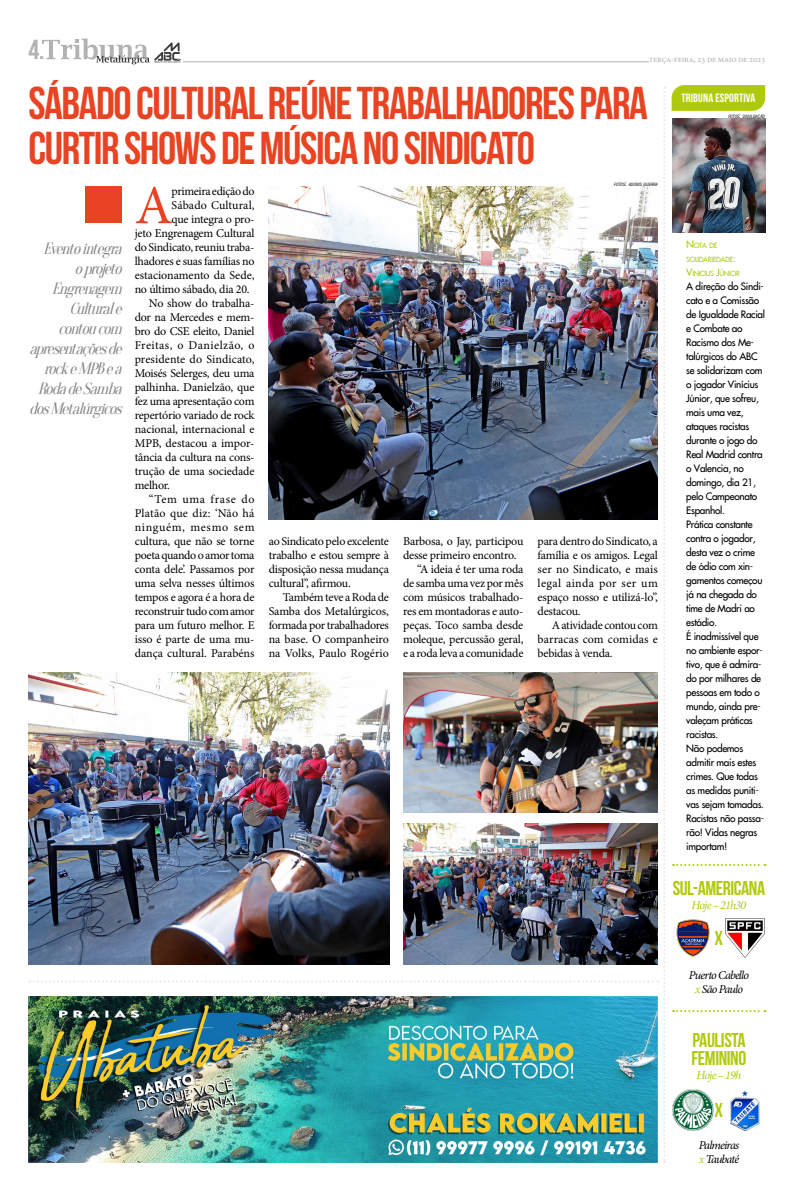
<style>
.page{position:relative;width:794px;height:1191px;background:#fff}
.page>*{position:absolute;margin:0;border:0;box-sizing:border-box;transform-origin:0 0}
.TEXTO{font:55.1px "Minion Pro";color:#e84322}
.t1{font:46px "Bebas Neue";letter-spacing:-.03em;color:#e84322}
.TEXTO-2{font:27.5px "Bebas Neue";color:#b3b2b2}
.TEXTO-3{font:20px "Bebas Neue";letter-spacing:-.02em;color:#afca0b}
.TEXTO-4{font:italic 16px/20px "Oranienbaum";color:#878787;text-align:right}
.TEXTO-5{font:12px/14px "Minion Pro";letter-spacing:-.015em;color:#000;text-align:justify}
.TEXTO-6{font:italic 12px "Minion Pro";letter-spacing:-.065em;color:#000}
.TEXTO-7{font:italic 12px "Minion Pro";letter-spacing:-.06em;color:#afca0b}
.t2{font:12px "Bebas Neue";letter-spacing:.01em;color:#fff}
.TEXTO-8{font:12px "Minion Pro";letter-spacing:.01em;color:#000}
.TEXTO-9{font:10px/14px "Futura";letter-spacing:-.03em;color:#000}
.t3{font:9px "Minion Pro";letter-spacing:-.03em;color:#b3b2b2}
.TEXTO-10{font:7px/14px "Futura";letter-spacing:-.045em;color:#afca0b}
.Texto_final_tribu{font:italic condensed 4.4px "Swiss 721 BT";color:#000}
.s1{font-size:6.2px}
.s2{font-size:10px}
.s3{color:#afca0b}
</style>
<div class="page">
<img style="left:672px;top:118px;width:93px;height:114px">
<hr style="left:183px;top:61px;width:466px;height:1px;background:#b3b2b2">
<svg style="left:42px;top:39px;width:138px;height:25px"></svg>
<svg style="left:671px;top:85px;width:94px;height:26px;background:#b2cc15"></svg>
<img style="left:29px;top:87px;width:636px;height:1075px">
<svg style="left:673px;top:864px;width:92px;height:2px"></svg>
<svg style="left:673px;top:1010px;width:92px;height:2px"></svg>
<img style="left:672px;top:1089px;width:41px;height:41px">
<img style="left:676px;top:919px;width:34px;height:38px">
<img style="left:730px;top:1089px;width:30px;height:42px">
<img style="left:725px;top:918px;width:40px;height:40px">
<p class="TEXTO-2" style="left:28px;top:34px;width:18px">4.</p>
<p class="t3" style="left:649px;top:53px;width:118px">terça-feira, 23 de maio de 2023</p>
<p class="t2" style="left:681px;top:92px;width:75px">TRIBUNA ESPORTIVA</p>
<p class="t1" style="left:28px;top:78px;width:621px">SÁBADO CULTURAL REÚNE TRABALHADORES PARA</p>
<p class="Texto_final_tribu" style="left:728px;top:113px;width:38px">FOTOS<span class="s1">:</span> DIVULGAÇÃO</p>
<p class="t1" style="left:28px;top:123px;width:508px">CURTIR SHOWS DE MÚSICA NO SINDICATO</p>
<p class="TEXTO-4" style="left:29px;top:238px;width:99px">Eventointegra oprojeto<br>Engrenagem<br>Culturale contoucom apresentaçõesde rockeMPBea<br>RodadeSamba dosMetalúrgicos</p>
<p class="TEXTO" style="left:135px;top:169px;width:40px">A</p>
<p class="TEXTO-5" style="left:172px;top:184px;width:84px">primeira edição do</p>
<p class="TEXTO-8" style="left:172px;top:197px;width:84px">Sábado Cultural,</p>
<p class="TEXTO-5" style="left:172px;top:212px;width:84px">que integra o pro-</p>
<p class="TEXTO-5" style="left:135px;top:226px;width:121px">jeto Engrenagem Cultural</p>
<p class="TEXTO-5" style="left:135px;top:240px;width:121px">do Sindicato, reuniu traba-</p>
<p class="TEXTO-5" style="left:135px;top:254px;width:121px">lhadores e suas famílias no</p>
<p class="TEXTO-5" style="left:135px;top:268px;width:121px">estacionamento da Sede,</p>
<p class="TEXTO-5" style="left:135px;top:282px;width:116px">no último sábado, dia 20.</p>
<p class="TEXTO-5" style="left:135px;top:296px;width:121px;text-indent:14px">No show do trabalha&shy;dor na Mercedes e mem&shy;bro do CSE eleito, Daniel Freitas, o Danielzão, o presidente do Sindicato, Moisés Selerges, deu uma palhinha. Danielzão, que fez uma apresentação com repertório variado de rock nacional, internacional e MPB, destacou a impor&shy;tância da cultura na cons&shy;trução de uma sociedade melhor.</p>
<p class="TEXTO-5" style="left:135px;top:492px;width:121px;text-indent:14px">“Tem uma frase do Platão que diz: ‘Não há ninguém, mesmo sem cultura, que não se torne poeta quando o amor toma conta dele’. Passamos por uma selva nesses últimos tempos e agora é a hora de reconstruir tudo com amor para um futuro melhor. E isso é parte de uma mu&shy;dança cultural. Parabéns</p>
<p class="TEXTO-5" style="left:269px;top:534px;width:122px">ao Sindicato pelo excelente trabalho e estou sempre à disposição nessa mudança cultural”, afirmou.</p>
<p class="TEXTO-5" style="left:269px;top:590px;width:122px;text-indent:14px">Também teve a Roda de Samba dos Metalúrgicos, formada por trabalhadores na base. O companheiro na Volks, Paulo Rogério</p>
<p class="Texto_final_tribu" style="left:614px;top:181px;width:45px">FOTOS<span class="s1">:</span> ADONIS GUERRA</p>
<p class="TEXTO-5" style="left:403px;top:534px;width:122px">Barbosa, o Jay, participou desse primeiro encontro.</p>
<p class="TEXTO-5" style="left:403px;top:562px;width:122px;text-indent:14px">“A ideia é ter uma roda de samba uma vez por mês com músicos trabalhado&shy;res em montadoras e auto&shy;peças. Toco samba desde moleque, percussão geral, e a roda leva a comunidade</p>
<p class="TEXTO-5" style="left:537px;top:534px;width:122px">para dentro do Sindicato, a família e os amigos. Legal ser no Sindicato, e mais legal ainda por ser um espaço nosso e utilizá-lo”, destacou.</p>
<p class="TEXTO-5" style="left:537px;top:618px;width:122px;text-indent:14px">A atividade contou com barracas com comidas e bebidas à venda.</p>
<p class="TEXTO-10" style="left:686px;top:238px;width:51px"><span class="s2">N</span>OTA DE<br>SOLIDARIEDADE<span class="s2">:</span></p>
<p class="TEXTO-10" style="left:686px;top:266px;width:55px"><span class="s2">V</span>INICIUS <span class="s2">J</span>ÚNIOR</p>
<p class="TEXTO-9" style="left:686px;top:279px;width:80px">A direção do Sindi&shy;cato e a Comissão de Igualdade Racial e Combate ao<br>Racismo dos Me&shy;talúrgicos do ABC se solidarizam com o jogador Vinícius<br>Júnior, que sofreu, mais uma vez, ataques racistas durante o jogo do<br>Real Madrid contra o Valencia, no domingo, dia 21, pelo Campeonato<br>Espanhol.</p>
<p class="TEXTO-9" style="left:686px;top:517px;width:78px">Prática constante contra o jogador, desta vez o crime de ódio com xin&shy;gamentos começou já na chegada do time de Madri ao estádio.</p>
<p class="TEXTO-9" style="left:686px;top:629px;width:78px">É inadmissível que no ambiente espor&shy;tivo, que é admira&shy;do por milhares de pessoas em todo o mundo, ainda pre&shy;valeçam práticas racistas.</p>
<p class="TEXTO-9" style="left:686px;top:741px;width:79px">Não podemos admitir mais estes crimes. Que todas as medidas puniti&shy;vas sejam tomadas.<br>Racistas não passa&shy;rão! Vidas negras importam!</p>
<p class="TEXTO-3" style="left:672px;top:876px;width:94px">SUL-AMERICANA</p>
<p class="TEXTO-7" style="left:691px;top:896px;width:56px">Hoje – 21h30</p>
<p class="TEXTO-3" style="left:714px;top:926px;width:10px">X</p>
<p class="TEXTO-6" style="left:689px;top:966px;width:62px">Puerto Cabello</p>
<p class="TEXTO-6" style="left:695px;top:980px;width:50px"><span class="s3">x</span> São Paulo</p>
<p class="TEXTO-3" style="left:692px;top:1028px;width:55px">PAULISTA</p>
<p class="TEXTO-3" style="left:691px;top:1046px;width:56px">FEMININO</p>
<p class="TEXTO-7" style="left:696px;top:1066px;width:46px">Hoje – 19h</p>
<p class="TEXTO-3" style="left:714px;top:1098px;width:10px">X</p>
<p class="TEXTO-6" style="left:698px;top:1136px;width:42px">Palmeiras</p>
<p class="TEXTO-6" style="left:698px;top:1150px;width:42px"><span class="s3">x</span> Taubaté</p>
</div>
